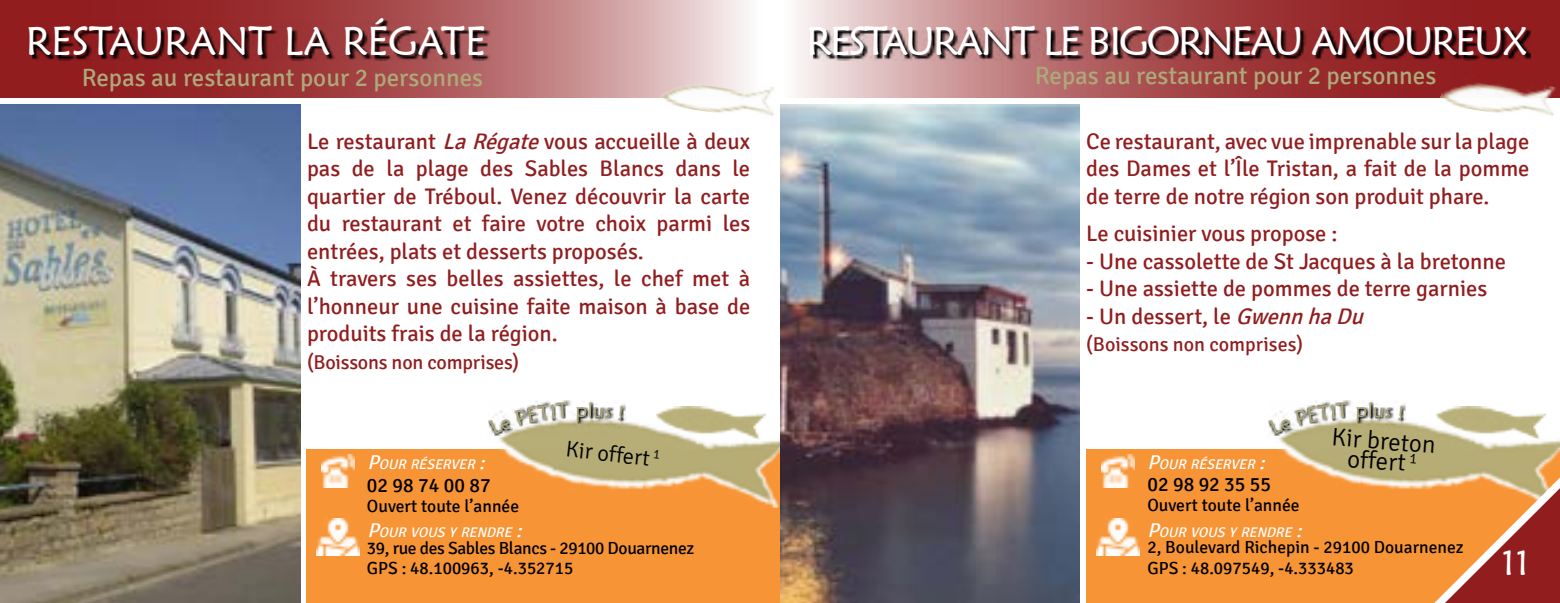
<style>
.page{position:relative;width:1560px;height:603px;background:#fff}
.page>*{position:absolute;margin:0;border:0;box-sizing:border-box;transform-origin:0 0}
.t1{font:40px "Maiandra GD";color:#fff}
.t2{font:35px "Maiandra GD";color:#fff}
.t3{font:25px "Signika";color:#ada97a}
.t4{font:300 25px/20px "Signika";color:#000;text-align:center}
.t5{font:22.5px/27.5px "Signika";color:#911d1f}
.t6{font:300 22.5px "Signika";color:#000}
.t7{font:20px "Signika";letter-spacing:-.005em;color:#911d1f}
.t8{font:20px "Signika";color:#000}
.t9{font:17.5px/20px "Signika";color:#000}
.t10{font:17.5px/20px "Signika";letter-spacing:-.02em;color:#000}
.t11{font:italic 14px "Signika";color:#fff}
.s1{font-style:italic}
.s2{font-size:20px}
</style>
<div class="page">
<svg style="left:796px;top:0;width:763px;height:97px;background:#b16062"></svg>
<img style="left:1438px;top:69px;width:119px;height:47px">
<div style="left:1086px;top:449px;width:473px;height:153px;background:#f79435"></div>
<img style="left:1096px;top:518px;width:42px;height:37px">
<img style="left:1101px;top:454px;width:33px;height:32px">
<img style="left:1274px;top:435px;width:83px;height:49px">
<svg style="left:1274px;top:400px;width:83px;height:35px"></svg>
<svg style="left:1357px;top:401px;width:202px;height:201px"></svg>
<img style="left:780px;top:104px;width:299px;height:498px">
<svg style="left:0;top:0;width:747px;height:97px;background:#b26364"></svg>
<img style="left:659px;top:69px;width:115px;height:47px">
<div style="left:306px;top:449px;width:474px;height:153px;background:#f79435"></div>
<img style="left:316px;top:518px;width:43px;height:37px">
<img style="left:321px;top:454px;width:33px;height:32px">
<img style="left:660px;top:406px;width:66px;height:6px">
<img style="left:494px;top:412px;width:286px;height:95px">
<svg style="left:488px;top:400px;width:137px;height:35px"></svg>
<img style="left:0;top:104px;width:300px;height:498px">
<svg style="left:32px;top:21px;width:457px;height:40px;background:#782829"></svg>
<svg style="left:812px;top:31px;width:718px;height:30px;background:#763d3e"></svg>
<svg style="left:1268px;top:402px;width:80px;height:32px"></svg>
<svg style="left:1356px;top:402px;width:34px;height:19px"></svg>
<svg style="left:1398px;top:405px;width:5px;height:15px"></svg>
<svg style="left:489px;top:402px;width:80px;height:32px"></svg>
<svg style="left:576px;top:402px;width:35px;height:19px"></svg>
<svg style="left:618px;top:405px;width:5px;height:15px"></svg>
<svg style="left:653px;top:450px;width:7px;height:9px"></svg>
<svg style="left:1409px;top:453px;width:7px;height:10px"></svg>
<h1 class="t1" style="left:26px;top:17px;width:47px">RESTA</h1>
<h1 class="t1" style="left:134px;top:17px;width:58px">URANT</h1>
<h1 class="t1" style="left:284px;top:17px;width:157px">LA RÉGATE</h1>
<h1 class="t1" style="left:806px;top:17px;width:44px">RESTA</h1>
<h1 class="t1" style="left:904px;top:17px;width:54px">URANT</h1>
<h1 class="t1" style="left:1042px;top:17px;width:131px">LE BIGORNEA</h1>
<h1 class="t1" style="left:1273px;top:17px;width:70px">U AMO</h1>
<h1 class="t1" style="left:1403px;top:17px;width:126px">UREUX</h1>
<p class="t3" style="left:82px;top:63px;width:403px">Repas au restaurant pour 2 personnes</p>
<p class="t3" style="left:1034px;top:61px;width:403px">Repas au restaurant pour 2 personnes</p>
<p class="t5" style="left:307px;top:127px;width:444px">Le restaurant <span class="s1">LaRégate</span>vous accueille à deux pas de la plage des Sables Blancs dans le quartier de Tréboul. Venez découvrir la carte du restaurant et faire votre choix parmi les entrées, plats et desserts proposés.<br>à travers ses belles assiettes, le chef met à l’honneur une cuisine faite maison à base de produits frais de la région.</p>
<p class="t7" style="left:307px;top:350px;width:214px">(Boissons non comprises)</p>
<p class="t5" style="left:1086px;top:127px;width:444px;text-align:justify">Ce restaurant, avec vue imprenable sur la plage des Dames et l’Île Tristan, a fait de la pomme de terre de notre région son produit phare.</p>
<p class="t5" style="left:1086px;top:220px;width:253px">Le cuisinier vous propose :</p>
<p class="t5" style="left:1086px;top:247px;width:421px">- Une cassolette de St Jacques à la bretonne</p>
<p class="t5" style="left:1086px;top:275px;width:402px">- Une assiette de pommes de terre garnies</p>
<p class="t5" style="left:1086px;top:302px;width:285px">- Un dessert, le <span class="s1">GwennhaDu</span></p>
<p class="t7" style="left:1086px;top:333px;width:218px">(Boissons non comprises)</p>
<p class="t11" style="left:367px;top:456px;width:124px"><span class="s2">P</span>OUR RÉSERVER <span class="s2">:</span></p>
<p class="t6" style="left:567px;top:436px;width:86px;rotate:6deg">Kir offert</p>
<p class="t11" style="left:1147px;top:456px;width:124px"><span class="s2">P</span>OUR RÉSERVER <span class="s2">:</span></p>
<p class="t4" style="left:1332px;top:426px;width:106px;rotate:5deg">Kir breton offert</p>
<p class="t8" style="left:367px;top:473px;width:125px">02 98 74 00 87</p>
<p class="t9" style="left:367px;top:495px;width:154px">Ouvert toute l’année</p>
<p class="t8" style="left:1147px;top:472px;width:125px">02 98 92 35 55</p>
<p class="t9" style="left:1147px;top:495px;width:154px">Ouvert toute l’année</p>
<p class="t11" style="left:367px;top:524px;width:161px"><span class="s2">P</span>OUR VOUS Y RENDRE <span class="s2">:</span></p>
<p class="t11" style="left:1147px;top:524px;width:161px"><span class="s2">P</span>OUR VOUS Y RENDRE <span class="s2">:</span></p>
<p class="t10" style="left:367px;top:538px;width:329px">39, rue des Sables Blancs - 29100 Douarnenez<br>GPS : 48.100963, -4.352715</p>
<p class="t9" style="left:1147px;top:537px;width:317px">2, Boulevard Richepin - 29100 Douarnenez<br>GPS : 48.097549, -4.333483</p>
<h2 class="t2" style="left:1501px;top:540px;width:29px">11</h2>
</div>
